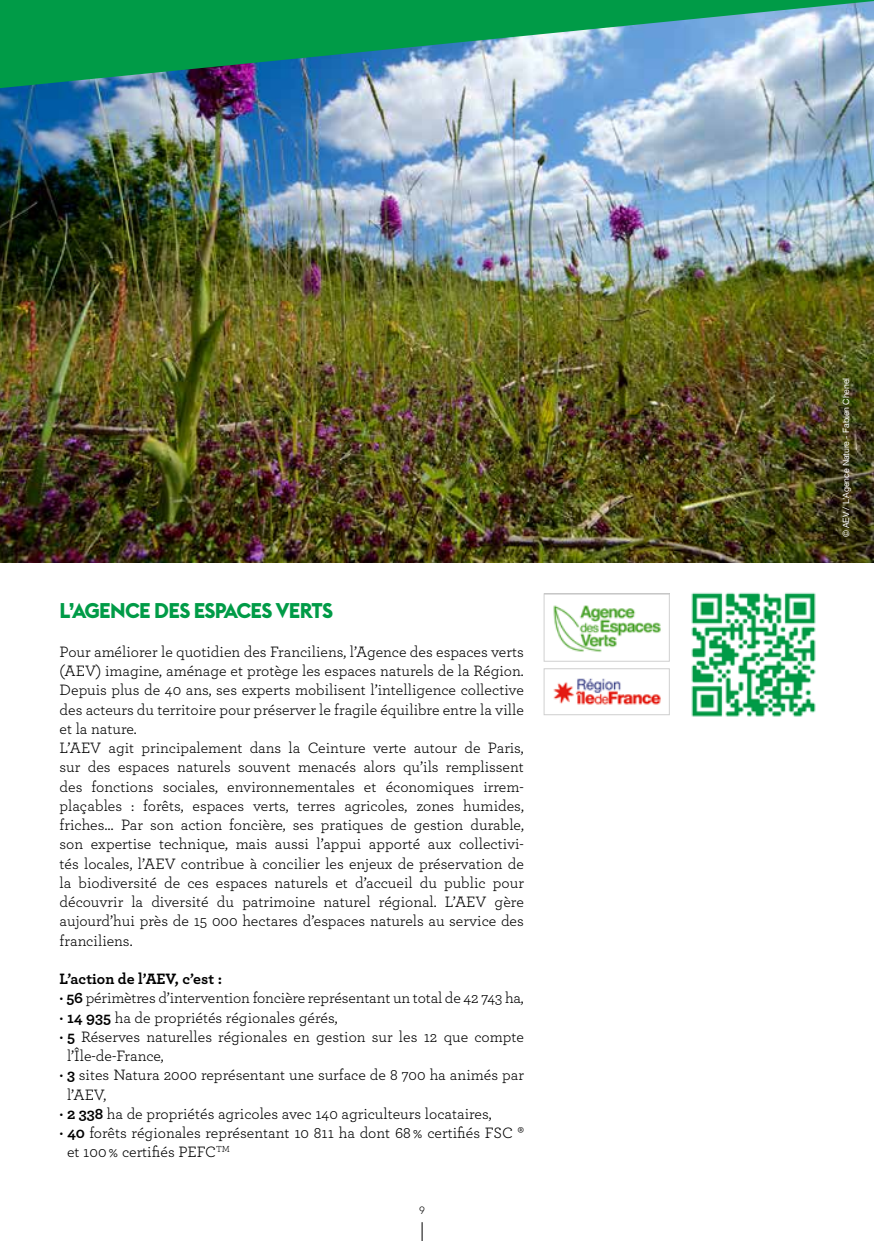
<style>
.page{position:relative;width:874px;height:1241px;background:#fff}
.page>*{position:absolute;margin:0;border:0;box-sizing:border-box;transform-origin:0 0}
.t1{font:700 21px "Euclid Flex";letter-spacing:-.03em;color:#009b47}
.t2{font:15.75px/19.2px "Archer Pro";color:#000}
.t3{font:700 15.75px "Archer Pro";color:#000}
.t4{font:300 10.5px "Euclid Flex";color:#000}
.t5{font:8.75px "Helvetica Neue LT Std";letter-spacing:-.01em;color:#fff}
.s1{font-weight:300}
.s2{font-weight:700}
</style>
<div class="page">
<svg style="left:421px;top:1222px;width:1px;height:18px"></svg>
<img style="left:0;top:88px;width:873px;height:474px">
<img style="left:553px;top:605px;width:108px;height:47px">
<div style="left:543px;top:593px;width:126px;height:68px;border:1px solid #d0d0d0"></div>
<img style="left:553px;top:678px;width:108px;height:27px">
<div style="left:543px;top:668px;width:126px;height:47px;border:1px solid #d0d0d0"></div>
<img style="left:691px;top:592px;width:125px;height:125px">
<svg style="left:0;top:0;width:873px;height:88px;background:#47a58c"></svg>
<h1 class="t1" style="left:60px;top:598px;width:275px">L’AGENCE DES ESPACES VERTS</h1>
<p class="t2" style="left:60px;top:641px;width:465px">Pour améliorer le quotidien des Franciliens, l’Agence des espaces verts (AEV) imagine, aménage et protège les espaces naturels de la Région.<br>Depuis plus de 40 ans, ses experts mobilisent l’intelligence collective des acteurs du territoire pour préserver le fragile équilibre entre la ville et la nature.<br>L’AEV agit principalement dans la Ceinture verte autour de Paris, sur des espaces naturels souvent menacés alors qu’ils remplissent des fonctions sociales, environnementales et économiques irrem&shy;plaçables : forêts, espaces verts, terres agricoles, zones humides, friches… Par son action foncière, ses pratiques de gestion durable, son expertise technique, mais aussi l’appui apporté aux collectivi&shy;tés locales, l’AEV contribue à concilier les enjeux de préservation de la biodiversité de ces espaces naturels et d’accueil du public pour découvrir la diversité du patrimoine naturel régional. L’AEV gère aujourd’hui près de 15 000 hectares d’espaces naturels au service des franciliens.</p>
<p class="t3" style="left:60px;top:966px;width:164px">L’action de l’AEV, c’est :</p>
<p class="t2" style="left:60px;top:987px;width:465px"><span class="s1">•</span> <span class="s2">56</span> périmètres d’intervention foncière représentant un total de 42 743 ha,</p>
<p class="t2" style="left:60px;top:1006px;width:279px"><span class="s1">•</span> <span class="s2">14 935</span> ha de propriétés régionales gérés,</p>
<p class="t2" style="left:67px;top:1026px;width:458px;text-indent:-7px"><span class="s1">•</span> <span class="s2">5</span> Réserves naturelles régionales en gestion sur les 12 que compte l’Île-de-France,</p>
<p class="t2" style="left:67px;top:1064px;width:458px;text-indent:-7px"><span class="s1">•</span> <span class="s2">3</span> sites Natura 2000 représentant une surface de 8 700 ha animés par l’AEV,</p>
<p class="t2" style="left:60px;top:1103px;width:433px"><span class="s1">•</span> <span class="s2">2 338</span> ha de propriétés agricoles avec 140 agriculteurs locataires,</p>
<p class="t2" style="left:67px;top:1122px;width:458px;text-indent:-7px"><span class="s1">•</span> <span class="s2">40</span> forêts régionales représentant 10 811 ha dont 68 % certifiés FSC ® et 100 % certifiés PEFC<sup>TM</sup></p>
<p class="t4" style="left:419px;top:1203px;width:7px">9</p>
<p class="t5" style="left:840px;top:537px;width:161px;rotate:-90deg">© AEV / L’Agence Nature - Fabien Chenel</p>
</div>
